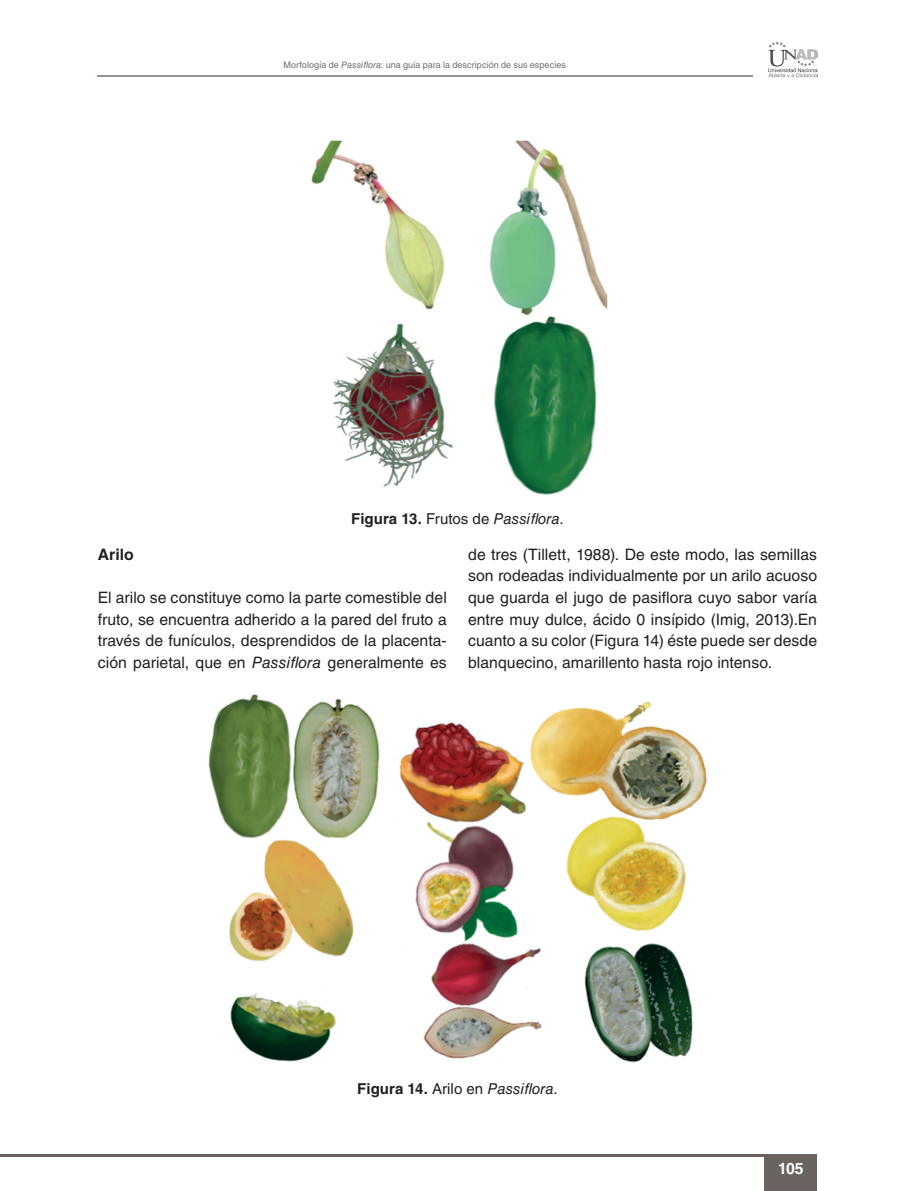
<style>
.page{position:relative;width:915px;height:1191px;background:#fff}
.page>*{position:absolute;margin:0;border:0;box-sizing:border-box;transform-origin:0 0}
.t1{font:15.75px/21.6px "Helvetica LT Std";color:#231f20;text-align:justify}
.t2{font:700 15.75px "Helvetica LT Std";color:#231f20}
.t3{font:700 15.75px "Helvetica LT Std";color:#fff}
.t4{font:italic 15px "Helvetica LT Std";color:#231f20}
.t5{font:9px "Helvetica LT Std";letter-spacing:.01em;color:#6c6d70}
.s1{font-style:italic}
.s2{font-weight:700;font-style:normal}
.s3{font-style:normal}
</style>
<div class="page">
<hr style="left:97px;top:76px;width:655px;height:1px;background:#999190">
<img style="left:768px;top:42px;width:48px;height:36px">
<img style="left:311px;top:140px;width:297px;height:355px">
<img style="left:208px;top:694px;width:499px;height:369px">
<div style="left:764px;top:1154px;width:52px;height:37px;background:#6b6360"></div>
<hr style="left:0;top:1154px;width:814px;height:2px;background:#6b6360">
<p class="t5" style="left:283px;top:60px;width:284px">Morfología de <span class="s1">Passiflora</span>: una guía para la descripción de sus especies</p>
<p class="t4" style="left:351px;top:510px;width:214px"><span class="s2">Figura 13.</span> <span class="s3">Frutos de</span> Passiflora<span class="s3">.</span></p>
<p class="t2" style="left:98px;top:544px;width:37px">Arilo</p>
<p class="t1" style="left:98px;top:586px;width:350px">El arilo se constituye como la parte comestible del fruto, se encuentra adherido a la pared del fruto a través de funículos, desprendidos de la placenta&shy;ción parietal, que en <span class="s1">Passiflora</span> generalmente es</p>
<p class="t1" style="left:468px;top:543px;width:350px">de tres (Tillett, 1988). De este modo, las semillas son rodeadas individualmente por un arilo acuoso que guarda el jugo de pasiflora cuyo sabor varía entre muy dulce, ácido 0 insípido (Imig, 2013).En cuanto a su color (Figura 14) éste puede ser desde blanquecino, amarillento hasta rojo intenso.</p>
<p class="t4" style="left:357px;top:1079px;width:202px"><span class="s2">Figura 14.</span> <span class="s3">Arilo en</span> Passiflora<span class="s3">.</span></p>
<p class="t3" style="left:778px;top:1158px;width:27px">105</p>
</div>
